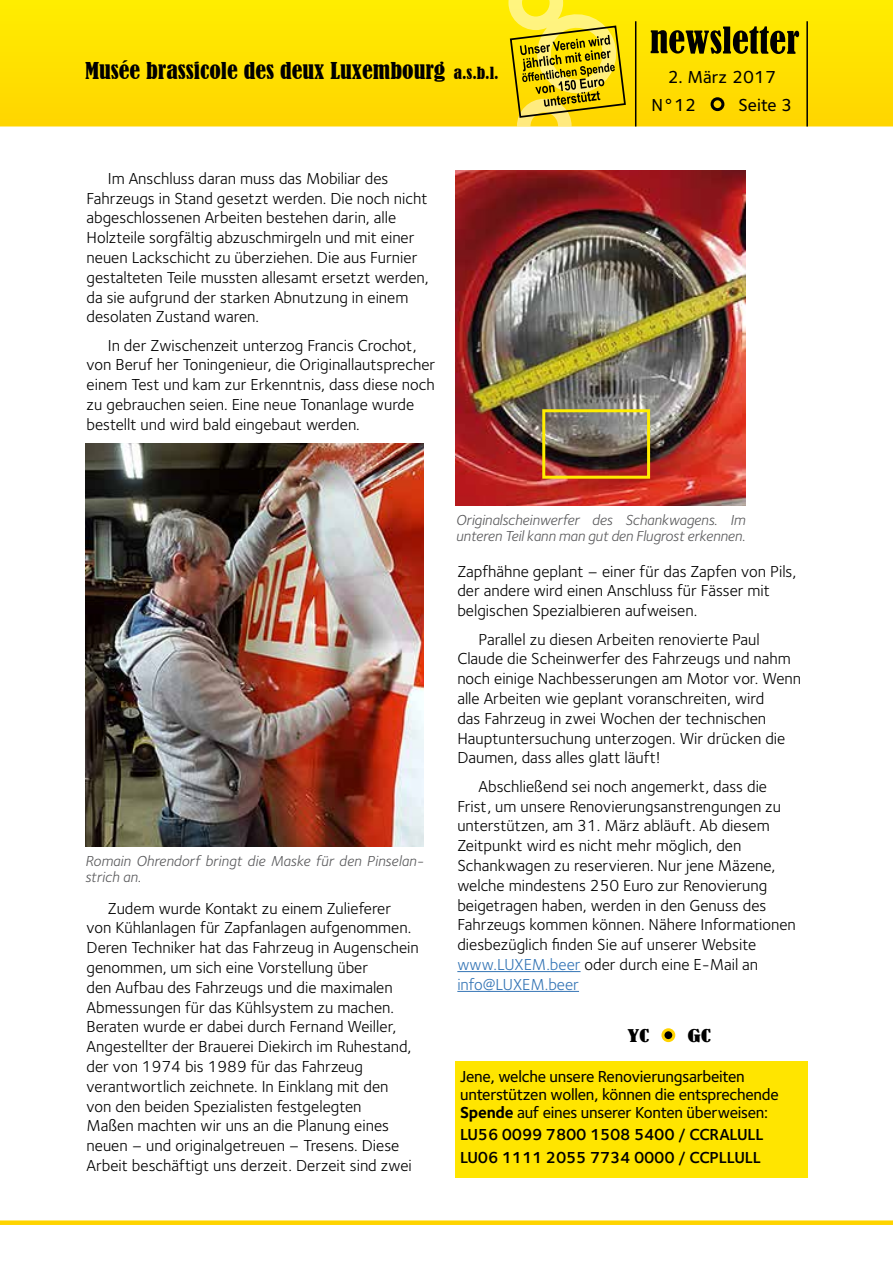
<style>
.page{position:relative;width:893px;height:1263px;background:#fff}
.page>*{position:absolute;margin:0;border:0;box-sizing:border-box;transform-origin:0 0}
.t1{font:condensed 21.75px "Bernard";color:#000;scale:1.1 1}
.t2{font:18px/28.5px "Foundry Sterling Medium CE";color:#000}
.t3{font:16.5px/19.8px "Foundry Sterling Book CE";color:#000}
.t4{font:16.5px/18px "Foundry Sterling Medium CE";letter-spacing:-.015em;color:#000}
.t5{font:600 16.5px/22.2px "Foundry Sterling";letter-spacing:-.015em;color:#000}
.t6{font:16.5px "Foundry Sterling";color:#3374b5}
.t7{font:condensed 16.5px "Bernard";color:#000;scale:1.5 1}
.t8{font:15px/16.5px "Foundry Sterling Book Italic CE";letter-spacing:-.01em;color:#58585a}
.s1{font-size:15.75px}
.s2{font-family:"Foundry Sterling";color:#3374b5}
.s3{font-family:"Foundry Sterling Bold CE"}
</style>
<div class="page">
<svg style="left:0;top:0;width:893px;height:126px;background:#fee100"></svg>
<svg style="left:651px;top:26px;width:148px;height:28px;background:#7d7000"></svg>
<div style="left:712px;top:99px;width:11px;height:11px;background:#ffd400;border-radius:50%"></div>
<div style="left:711px;top:97px;width:13px;height:14px;border:3px solid #000;border-radius:50%"></div>
<div style="left:0;top:1220px;width:893px;height:5px;background:#ffd400"></div>
<hr style="left:806px;top:21px;width:2px;height:105px;background:#000">
<svg style="left:453px;top:66px;width:46px;height:14px"></svg>
<svg style="left:508px;top:0;width:129px;height:126px;background:#dbc41e"></svg>
<hr style="left:457px;top:971px;width:124px;height:1px;background:#3374b5">
<hr style="left:457px;top:991px;width:122px;height:1px;background:#3374b5">
<div style="left:663px;top:1030px;width:11px;height:10px;background:#000;border-radius:50%"></div>
<div style="left:661px;top:1028px;width:14px;height:14px;border:3px solid #ffd400;border-radius:50%"></div>
<div style="left:456px;top:1061px;width:352px;height:117px;background:#ffe500"></div>
<img style="left:85px;top:444px;width:339px;height:402px">
<img style="left:456px;top:170px;width:289px;height:335px">
<div style="left:542px;top:409px;width:108px;height:70px;border:3px solid #ffed00"></div>
<h1 class="t1" style="left:85px;top:58px;width:378px">Musée brassicole des deux Luxembourg <span class="s1">a.s.b.l.</span></h1>
<p class="t3" style="left:87px;top:168px;width:344px;text-indent:21px">Im Anschluss daran muss das Mobiliar des Fahrzeugs in Stand gesetzt werden. Die noch nicht abgeschlossenen Arbeiten bestehen darin, alle Holzteile sorgfältig abzuschmirgeln und mit einer neuen Lackschicht zu überziehen. Die aus Furnier gestalteten Teile mussten allesamt ersetzt werden, da sie aufgrund der starken Abnutzung in einem desolaten Zustand waren.</p>
<p class="t3" style="left:87px;top:335px;width:350px;text-indent:21px">In der Zwischenzeit unterzog Francis Crochot, von Beruf her Toningenieur, die Originallautsprecher einem Test und kam zur Erkenntnis, dass diese noch zu gebrauchen seien. Eine neue Tonanlage wurde bestellt und wird bald eingebaut werden.</p>
<p class="t2" style="left:651px;top:63px;width:126px;text-indent:16px">2. März 2017<br>N°12</p>
<p class="t2" style="left:738px;top:91px;width:55px">Seite 3</p>
<p class="t8" style="left:85px;top:853px;width:340px">Romain Ohrendorf bringt die Maske für den Pinselan&shy;strich an.</p>
<p class="t3" style="left:87px;top:898px;width:334px;text-indent:21px">Zudem wurde Kontakt zu einem Zulieferer von Kühlanlagen für Zapfanlagen aufgenommen.<br>Deren Techniker hat das Fahrzeug in Augenschein genommen, um sich eine Vorstellung über<br>den Aufbau des Fahrzeugs und die maximalen Abmessungen für das Kühlsystem zu machen.<br>Beraten wurde er dabei durch Fernand Weiller, Angestellter der Brauerei Diekirch im Ruhestand, der von 1974 bis 1989 für das Fahrzeug verantwortlich zeichnete. In Einklang mit den<br>von den beiden Spezialisten festgelegten<br>Maßen machten wir uns an die Planung eines neuen – und originalgetreuen – Tresens. Diese Arbeit beschäftigt uns derzeit. Derzeit sind zwei</p>
<p class="t8" style="left:456px;top:511px;width:291px">Originalscheinwerfer des Schankwagens. Im unteren Teil kann man gut den Flugrost erkennen.</p>
<p class="t3" style="left:457px;top:561px;width:341px">Zapfhähne geplant – einer für das Zapfen von Pils, der andere wird einen Anschluss für Fässer mit belgischen Spezialbieren aufweisen.</p>
<p class="t3" style="left:457px;top:629px;width:345px;text-indent:21px">Parallel zu diesen Arbeiten renovierte Paul Claude die Scheinwerfer des Fahrzeugs und nahm noch einige Nachbesserungen am Motor vor. Wenn alle Arbeiten wie geplant voranschreiten, wird<br>das Fahrzeug in zwei Wochen der technischen Hauptuntersuchung unterzogen. Wir drücken die Daumen, dass alles glatt läuft!</p>
<p class="t3" style="left:457px;top:776px;width:340px;text-indent:21px">Abschließend sei noch angemerkt, dass die Frist, um unsere Renovierungsanstrengungen zu unterstützen, am 31. März abläuft. Ab diesem Zeitpunkt wird es nicht mehr möglich, den Schankwagen zu reservieren. Nur jene Mäzene, welche mindestens 250 Euro zur Renovierung beigetragen haben, werden in den Genuss des Fahrzeugs kommen können. Nähere Informationen diesbezüglich finden Sie auf unserer Website <span class="s2">www.LUXEM.beer</span> oder durch eine E-Mail an</p>
<p class="t6" style="left:457px;top:972px;width:123px">info@LUXEM.beer</p>
<p class="t7" style="left:627px;top:1026px;width:16px">YC</p>
<p class="t7" style="left:687px;top:1026px;width:17px">GC</p>
<p class="t4" style="left:460px;top:1068px;width:320px">Jene, welche unsere Renovierungsarbeiten unterstützen wollen, können die entsprechende<br><span class="s3">Spende</span> auf eines unserer Konten überweisen:</p>
<p class="t5" style="left:460px;top:1123px;width:305px">LU56 0099 7800 1508 5400 / CCRALULL<br>LU06 1111 2055 7734 0000 / CCPLLULL</p>
</div>
